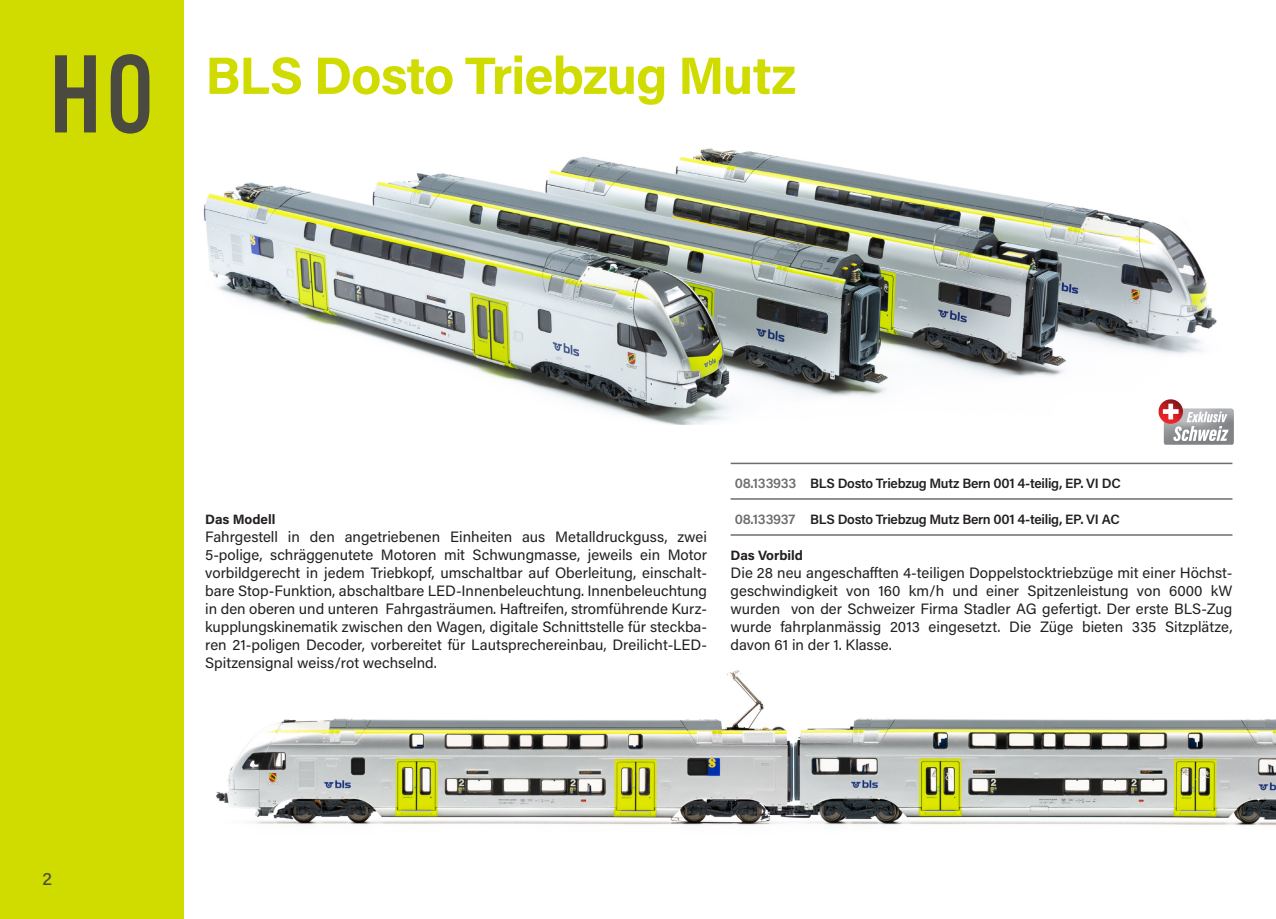
<style>
.page{position:relative;width:1276px;height:919px;background:#fff}
.page>*{position:absolute;margin:0;border:0;box-sizing:border-box;transform-origin:0 0}
.t1{font:115.65px "Alternate Got No 3 D";color:#4a4a40}
.Produktname{font:700 52.5px "Acumin Pro";letter-spacing:-.025em;color:#d0dc00}
.t2{font:500 18px "Acumin Pro";color:#4a4a40}
.Text{font:15px/18px "Acumin Pro";color:#231f20;text-align:justify}
.Produktname-2{font:600 13.5px "Acumin Pro";letter-spacing:-.02em;color:#231f20}
.Text-2{font:700 13.5px "Acumin Pro";color:#231f20}
.s1{color:#6c6d70}
</style>
<div class="page">
<div style="left:0;top:0;width:184px;height:918px;background:#d0dc00"></div>
<img style="left:203px;top:148px;width:1031px;height:276px">
<hr style="left:1275px;top:0;width:1px;height:649px;background:#d1d2d4">
<img style="left:216px;top:670px;width:550px;height:155px">
<img style="left:766px;top:718px;width:510px;height:108px">
<img style="left:1275px;top:8px;width:1px;height:587px">
<img style="left:1163px;top:408px;width:70px;height:36px">
<img style="left:1158px;top:399px;width:25px;height:25px">
<svg style="left:1163px;top:403px;width:65px;height:38px"></svg>
<hr style="left:730px;top:462px;width:502px;height:2px;background:#6c6d70">
<hr style="left:730px;top:498px;width:502px;height:1px;background:#6c6d70">
<hr style="left:730px;top:534px;width:502px;height:1px;background:#6c6d70">
<p class="t1" style="left:49px;top:33px;width:106px">H0</p>
<p class="Produktname" style="left:205px;top:39px;width:593px">BLS Dosto Triebzug Mutz</p>
<p class="t2" style="left:43px;top:866px;width:11px">2</p>
<p class="Text-2" style="left:205px;top:509px;width:72px">Das Modell</p>
<p class="Text" style="left:205px;top:526px;width:503px">Fahrgestell in den angetriebenen Einheiten aus Metalldruckguss, zwei 5-polige, schräggenutete Motoren mit Schwungmasse, jeweils ein Motor vorbildgerecht in jedem Triebkopf, umschaltbar auf Oberleitung, einschalt&shy;bare Stop-Funktion, abschaltbare LED-Innenbeleuchtung. Innenbeleuchtung in den oberen und unteren Fahrgasträumen. Haftreifen, stromführende Kurz&shy;kupplungskinematik zwischen den Wagen, digitale Schnittstelle für steckba&shy;ren 21-poligen Decoder, vorbereitet für Lautsprechereinbau, Dreilicht-LED-Spitzensignal weiss/rot wechselnd.</p>
<p class="Produktname-2" style="left:735px;top:473px;width:387px"><span class="s1">08.133933</span> BLS Dosto Triebzug Mutz Bern 001 4-teilig, EP. VI DC</p>
<p class="Produktname-2" style="left:735px;top:509px;width:387px"><span class="s1">08.133937</span> BLS Dosto Triebzug Mutz Bern 001 4-teilig, EP. VI AC</p>
<p class="Text-2" style="left:730px;top:545px;width:74px">Das Vorbild</p>
<p class="Text" style="left:730px;top:562px;width:503px">Die 28 neu angeschafften 4-teiligen Doppelstocktriebzüge mit einer Höchst&shy;geschwindigkeit von 160 km/h und einer Spitzenleistung von 6000 kW wurden von der Schweizer Firma Stadler AG gefertigt. Der erste BLS-Zug wurde fahrplanmässig 2013 eingesetzt. Die Züge bieten 335 Sitzplätze, davon 61 in der 1. Klasse.</p>
</div>
